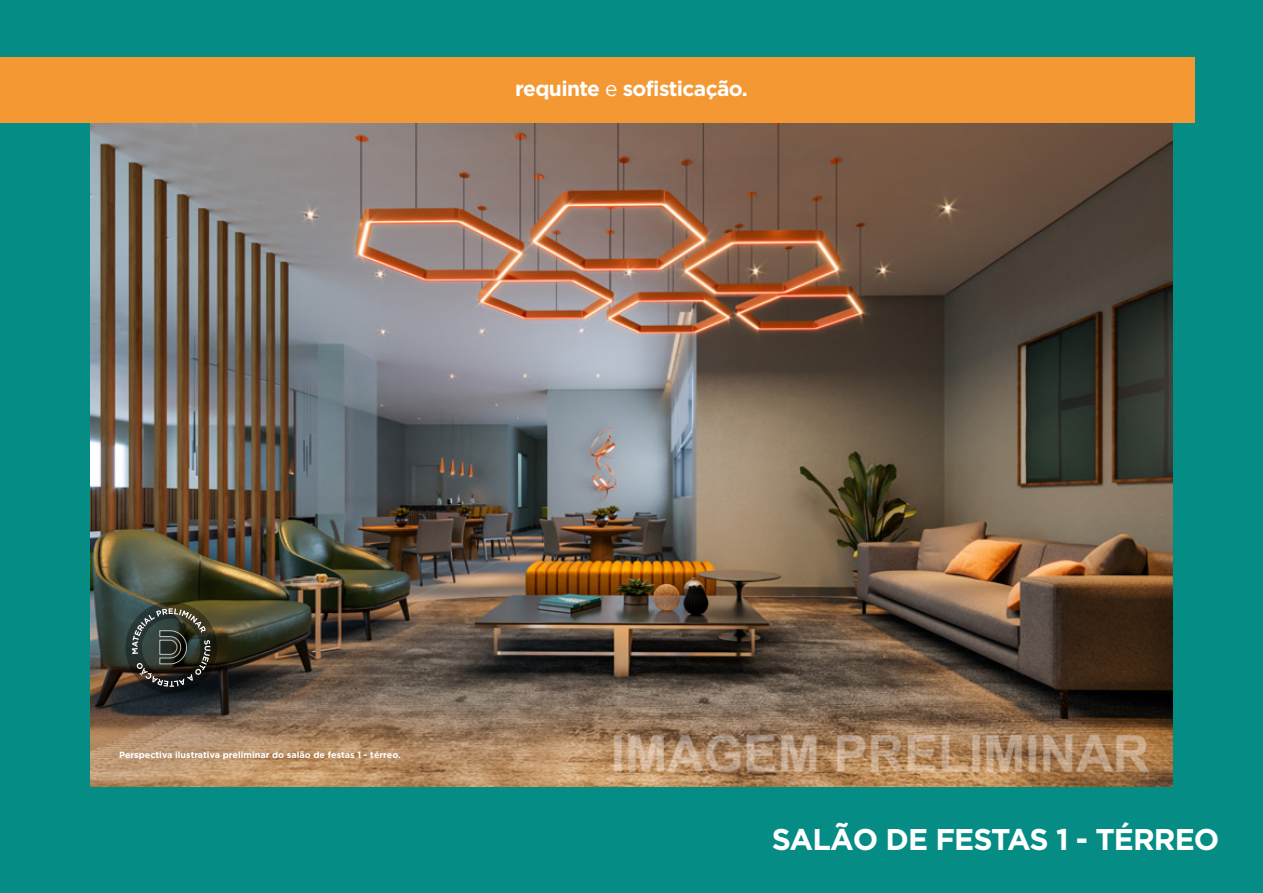
<style>
.page{position:relative;width:1263px;height:893px;background:#048c85}
.page>*{position:absolute;margin:0;border:0;box-sizing:border-box;transform-origin:0 0}
.t1{font:700 30px "Gotham";letter-spacing:-.03em;color:#fff}
.t2{font:700 21px "Gotham";letter-spacing:-.03em;color:#fff}
.t3{font:700 9px "Gotham";color:#fff}
.s1{font-weight:400}
</style>
<div class="page">
<img style="left:90px;top:123px;width:1082px;height:664px">
<svg style="left:126px;top:602px;width:90px;height:91px;background:#3a3e36"></svg>
<div style="left:0;top:57px;width:1195px;height:66px;background:#f49834"></div>
<h2 class="t2" style="left:515px;top:77px;width:234px">requinte <span class="s1">e</span> sofisticação.</h2>
<p class="t3" style="left:119px;top:750px;width:283px">Perspectiva ilustrativa preliminar do salão de festas 1 - térreo.</p>
<h1 class="t1" style="left:772px;top:822px;width:449px">SALÃO DE FESTAS 1 - TÉRREO</h1>
</div>
